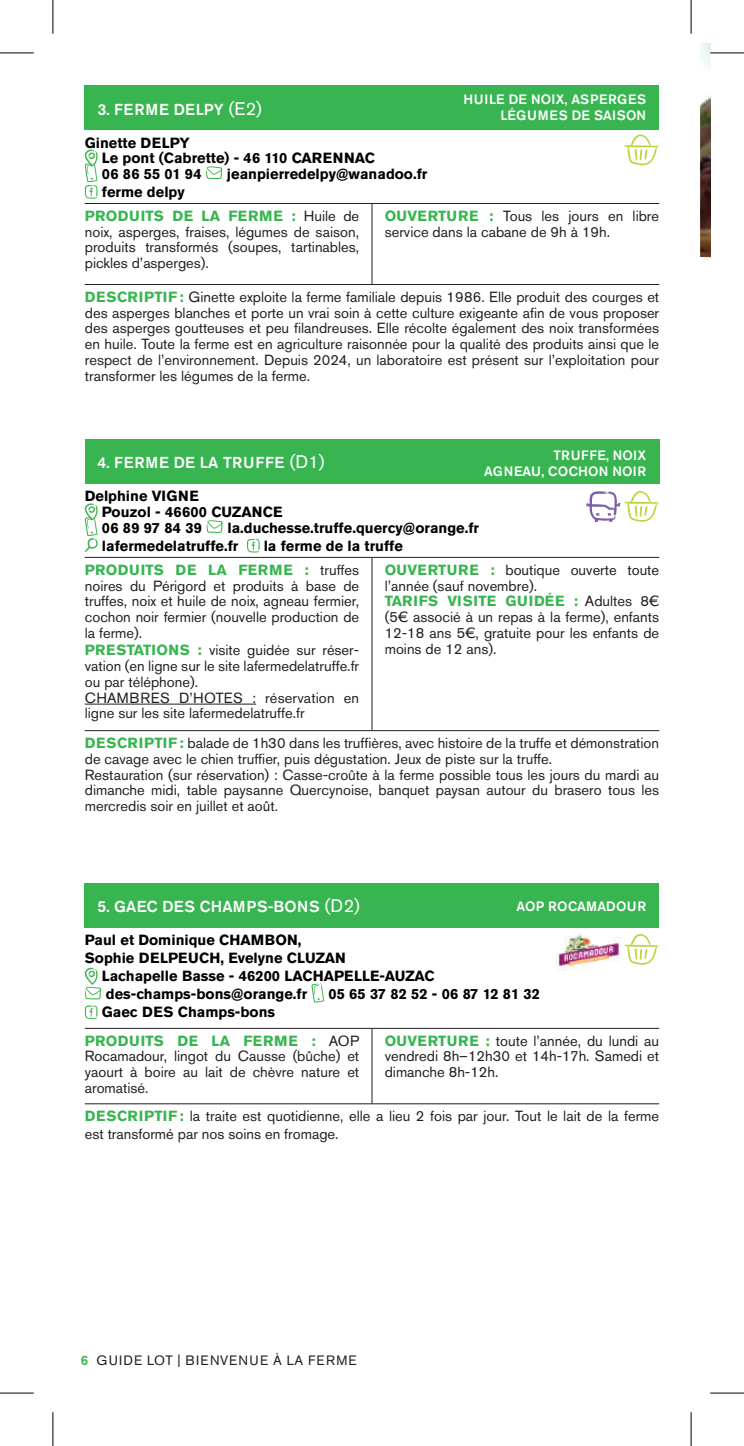
<style>
.page{position:relative;width:744px;height:1446px;background:#fff}
.page>*{position:absolute;margin:0;border:0;box-sizing:border-box;transform-origin:0 0}
.t1{font:500 15.75px "Akzidenz Grotesk Std";letter-spacing:.035em;color:#fff}
.t2{font:500 15.75px "Akzidenz Grotesk Std";letter-spacing:.015em;color:#fff}
.t3{font:14.62px/15.8px "Akzidenz Grotesk Std";color:#231f20;text-align:justify}
.t4{font:700 14.62px/15.8px "Akzidenz Grotesk Std";color:#000}
.t5{font:700 14.62px/23.6px "Akzidenz Grotesk Std";letter-spacing:.015em;color:#38b551}
.t6{font:500 13.5px/16.2px "Akzidenz Grotesk Std";letter-spacing:.015em;color:#fff;text-align:right}
.t7{font:500 13.5px/16.2px "Akzidenz Grotesk Std";letter-spacing:.035em;color:#fff;text-align:right}
.t8{font:13.5px "Akzidenz Grotesk Std";letter-spacing:.095em;color:#231f20}
.s1{font-weight:400;font-size:18px}
.s2{color:#000}
.s3{font-weight:400;color:#231f20}
.s4{font-weight:700;color:#38b551}
.s5{color:#38b551}
.s6{font-weight:500;color:#39b54c}
</style>
<div class="page">
<img style="left:556px;top:933px;width:64px;height:38px">
<svg style="left:624px;top:934px;width:35px;height:30px"></svg>
<div style="left:85px;top:883px;width:574px;height:45px;background:#38b551"></div>
<hr style="left:371px;top:1028px;width:1px;height:75px;background:#231f20">
<hr style="left:85px;top:1027px;width:287px;height:1px;background:#231f20">
<hr style="left:372px;top:1027px;width:287px;height:1px;background:#231f20">
<hr style="left:85px;top:1103px;width:287px;height:1px;background:#231f20">
<hr style="left:372px;top:1103px;width:287px;height:1px;background:#231f20">
<svg style="left:85px;top:967px;width:17px;height:32px"></svg>
<svg style="left:311px;top:983px;width:13px;height:19px"></svg>
<svg style="left:85px;top:1005px;width:13px;height:13px"></svg>
<div style="left:85px;top:85px;width:574px;height:45px;background:#38b551"></div>
<hr style="left:371px;top:204px;width:1px;height:80px;background:#231f20">
<hr style="left:85px;top:203px;width:287px;height:1px;background:#231f20">
<hr style="left:372px;top:203px;width:287px;height:1px;background:#231f20">
<hr style="left:85px;top:284px;width:287px;height:1px;background:#231f20">
<hr style="left:372px;top:284px;width:287px;height:1px;background:#231f20">
<svg style="left:206px;top:166px;width:17px;height:13px"></svg>
<svg style="left:85px;top:149px;width:13px;height:50px"></svg>
<svg style="left:624px;top:134px;width:35px;height:31px"></svg>
<div style="left:85px;top:439px;width:574px;height:45px;background:#38b551"></div>
<hr style="left:371px;top:557px;width:1px;height:173px;background:#231f20">
<hr style="left:85px;top:557px;width:287px;height:1px;background:#231f20">
<hr style="left:372px;top:557px;width:287px;height:1px;background:#231f20">
<hr style="left:85px;top:730px;width:287px;height:1px;background:#231f20">
<hr style="left:372px;top:730px;width:287px;height:1px;background:#231f20">
<svg style="left:206px;top:520px;width:17px;height:13px"></svg>
<svg style="left:85px;top:503px;width:13px;height:49px"></svg>
<svg style="left:247px;top:539px;width:13px;height:13px"></svg>
<hr style="left:85px;top:703px;width:171px;height:1px;background:#231f20">
<svg style="left:586px;top:491px;width:73px;height:31px"></svg>
<svg style="left:700px;top:43px;width:10px;height:215px"></svg>
<hr style="left:0;top:52px;width:34px;height:1px;background:#000">
<hr style="left:710px;top:52px;width:34px;height:1px;background:#000">
<hr style="left:0;top:1392px;width:34px;height:1px;background:#000">
<hr style="left:710px;top:1392px;width:34px;height:1px;background:#000">
<hr style="left:53px;top:0;width:1px;height:34px;background:#000">
<hr style="left:53px;top:1411px;width:1px;height:34px;background:#000">
<hr style="left:690px;top:0;width:1px;height:34px;background:#000">
<hr style="left:690px;top:1411px;width:1px;height:34px;background:#000">
<p class="t7" style="left:463px;top:91px;width:184px">HUILE DE NOIX, ASPERGES<br>LÉGUMES DE SAISON</p>
<p class="t1" style="left:98px;top:99px;width:166px">3. FERME DELPY <span class="s1">(E2)</span></p>
<p class="t4" style="left:102px;top:135px;width:275px;text-indent:-17px">Ginette DELPY<br>Le pont (Cabrette) - 46 110 CARENNAC<br>06 86 55 01 94</p>
<p class="t4" style="left:227px;top:166px;width:202px">jeanpierredelpy@wanadoo.fr</p>
<p class="t5" style="left:85px;top:180px;width:276px;text-indent:17px"><span class="s2">ferme delpy<br></span>PRODUITS DE LA FERME : <span class="s3">Huile de</span></p>
<p class="t3" style="left:85px;top:223px;width:276px">noix, asperges, fraises, légumes de saison, produits transformés (soupes, tartinables, pickles d’asperges).</p>
<p class="t3" style="left:385px;top:208px;width:276px"><span class="s4">OUVERTURE :</span> Tous les jours en libre service dans la cabane de 9h à 19h.</p>
<p class="t3" style="left:85px;top:289px;width:576px"><span class="s4">DESCRIPTIF:</span> Ginette exploite la ferme familiale depuis 1986. Elle produit des courges et des asperges blanches et porte un vrai soin à cette culture exigeante afin de vous proposer des asperges goutteuses et peu filandreuses. Elle récolte également des noix transformées en huile. Toute la ferme est en agriculture raisonnée pour la qualité des produits ainsi que le respect de l’environnement. Depuis 2024, un laboratoire est présent sur l’exploitation pour transformer les légumes de la ferme.</p>
<p class="t6" style="left:484px;top:446px;width:163px">TRUFFE, NOIX<br>AGNEAU, COCHON NOIR</p>
<p class="t1" style="left:98px;top:453px;width:228px">4. FERME DE LA TRUFFE <span class="s1">(D1)</span></p>
<p class="t4" style="left:102px;top:488px;width:182px;text-indent:-17px">Delphine VIGNE<br>Pouzol - 46600 CUZANCE<br>06 89 97 84 39</p>
<p class="t4" style="left:102px;top:519px;width:378px;line-height:18px;text-indent:125px">la.duchesse.truffe.quercy@orange.fr lafermedelatruffe.fr</p>
<p class="t5" style="left:85px;top:534px;width:319px;text-indent:179px"><span class="s2">la ferme de la truffe<br></span>PRODUITS DE LA FERME : <span class="s3">truffes</span></p>
<p class="t3" style="left:85px;top:577px;width:276px">noires du Périgord et produits à base de truffes, noix et huile de noix, agneau fermier, cochon noir fermier (nouvelle production de la ferme).</p>
<p class="t3" style="left:85px;top:642px;width:276px;text-align:left"><span class="s4">PRESTATIONS :</span> visite guidée sur réser&shy;vation (en ligne sur le site lafermedelatruffe.fr ou par téléphone).<br>CHAMBRES D’HOTES : réservation en ligne sur les site lafermedelatruffe.fr</p>
<p class="t3" style="left:385px;top:561px;width:276px;text-align:left"><span class="s4">OUVERTURE :</span> boutique ouverte toute l’année (sauf novembre).<br><span class="s4">TARIFS VISITE GUIDÉE :</span> Adultes 8€ (5€ associé à un repas à la ferme), enfants<br>12-18 ans 5€, gratuite pour les enfants de moins de 12 ans).</p>
<p class="t3" style="left:85px;top:735px;width:576px;text-align:left"><span class="s4">DESCRIPTIF:</span> balade de 1h30 dans les truffières, avec histoire de la truffe et démonstration de cavage avec le chien truffier, puis dégustation. Jeux de piste sur la truffe.<br>Restauration (sur réservation) : Casse-croûte à la ferme possible tous les jours du mardi au dimanche midi, table paysanne Quercynoise, banquet paysan autour du brasero tous les mercredis soir en juillet et août.</p>
<p class="t2" style="left:98px;top:897px;width:264px">5. GAEC DES CHAMPS-BONS <span class="s1">(D2)</span></p>
<p class="t4" style="left:85px;top:932px;width:218px">Paul et Dominique CHAMBON,</p>
<p class="t4" style="left:85px;top:950px;width:262px">Sophie DELPEUCH, Evelyne CLUZAN</p>
<p class="t4" style="left:102px;top:968px;width:334px">Lachapelle Basse - 46200 LACHAPELLE-AUZAC</p>
<p class="t4" style="left:106px;top:986px;width:203px">des-champs-bons@orange.fr</p>
<p class="t4" style="left:328px;top:986px;width:213px">05 65 37 82 52 - 06 87 12 81 32</p>
<p class="t4" style="left:85px;top:998px;width:276px;line-height:28.1px;text-indent:17px">Gaec DES Champs-bons<br><span class="s5">PRODUITS DE LA FERME :</span> <span class="s3">AOP</span></p>
<p class="t3" style="left:85px;top:1048px;width:276px">Rocamadour, lingot du Causse (bûche) et yaourt à boire au lait de chèvre nature et aromatisé.</p>
<p class="t6" style="left:516px;top:897px;width:131px">AOP ROCAMADOUR</p>
<p class="t3" style="left:385px;top:1032px;width:276px"><span class="s4">OUVERTURE :</span> toute l’année, du lundi au vendredi 8h–12h30 et 14h-17h. Samedi et dimanche 8h-12h.</p>
<p class="t3" style="left:85px;top:1107px;width:576px;line-height:17.6px"><span class="s4">DESCRIPTIF:</span> la traite est quotidienne, elle a lieu 2 fois par jour. Tout le lait de la ferme est transformé par nos soins en fromage.</p>
<p class="t8" style="left:81px;top:1351px;width:277px"><span class="s6">6</span> GUIDE LOT | BIENVENUE À LA FERME</p>
</div>
